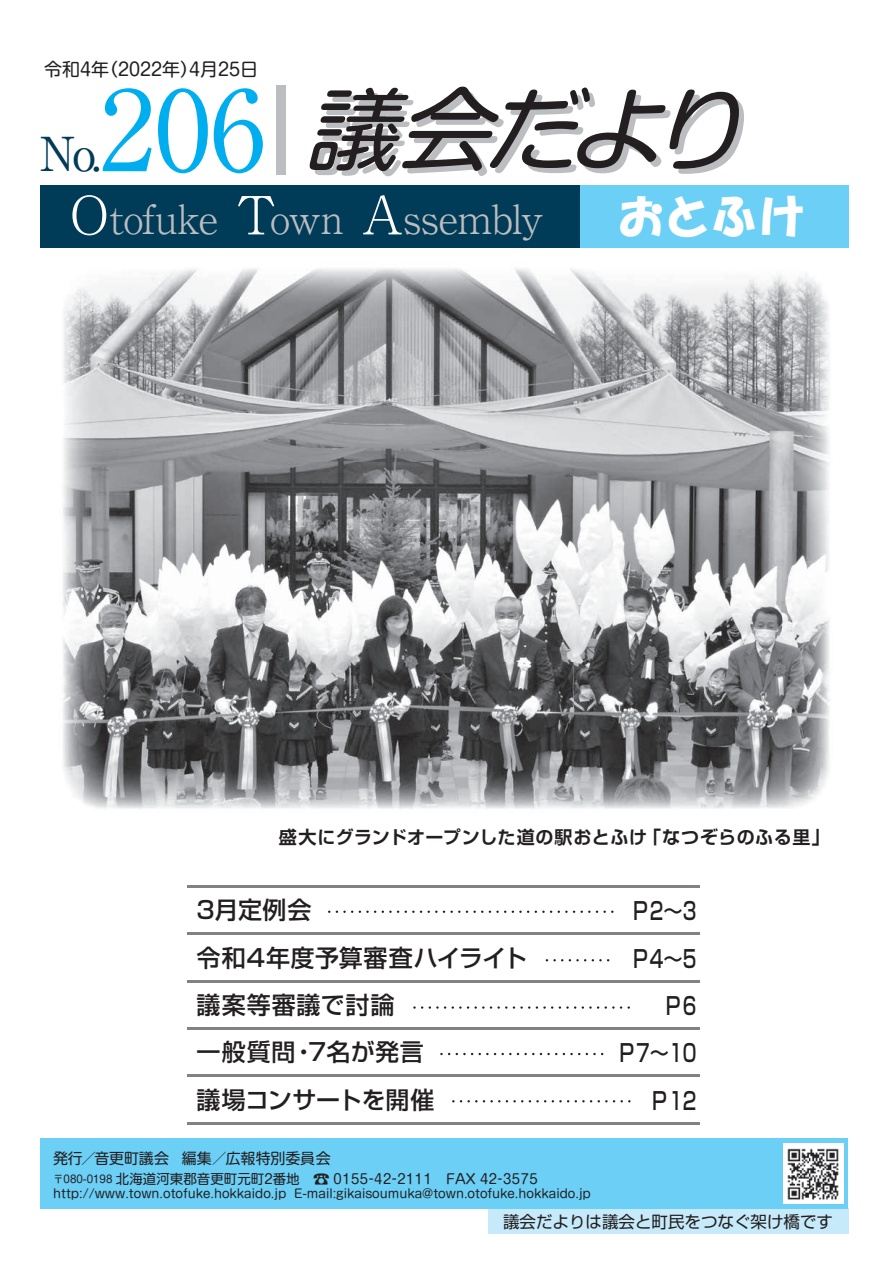
<style>
.page{position:relative;width:893px;height:1263px;background:#fff}
.page>*{position:absolute;margin:0;border:0;box-sizing:border-box;transform-origin:0 0}
.t1{font:110.7px "Ryumin Pro";color:#00aeef}
.t2{font:italic 90px "Shin M Go Pro";color:#231f20}
.t3{font:46.8px "Ryumin Pro";color:#003b57}
.t4{font:46.5px "HGP Soei Kakupoptai";color:#fff}
.t5{font:300 40.2px "Ryumin Pro";letter-spacing:-.025em;color:#bcbdc0}
.t6{font:500 24px/47.4px "Shin Go Pro";letter-spacing:.02em;color:#231f20}
.t7{font:500 24px "Shin Go Pro";letter-spacing:.02em;color:#231f20;scale:.8 1}
.t8{font:500 24px "Shin Go Pro";letter-spacing:.04em;color:#231f20}
.t9{font:700 18px "Shin Go Pro De";letter-spacing:.03em;color:#231f20}
.t10{font:18px "Shin M Go Pro";color:#231f20}
.t11{font:16.5px "Shin Go Pro";color:#231f20}
.t12{font:15px "Shin M Go Pro";letter-spacing:-.02em;color:#231f20}
.t13{font:13.5px "Shin M Go Pro";color:#231f20}
.t14{font:12px "Shin M Go Pro";color:#231f20}
.t15{font:10.5px "Shin M Go Pro";color:#231f20}
.s1{font-size:52.5px;color:#fff}
.s2{font-family:"Koz Go Pro";font-size:16.5px}
</style>
<div class="page">
<div style="left:488px;top:1209px;width:360px;height:25px;background:#c6eafa"></div>
<div style="left:40px;top:185px;width:808px;height:62px;background:#003b57"></div>
<div style="left:580px;top:185px;width:268px;height:62px;background:#6bcff6"></div>
<div style="left:277px;top:85px;width:9px;height:90px;background:#bcbdc0"></div>
<div style="left:41px;top:1138px;width:807px;height:71px;background:#6bcff6"></div>
<div style="left:783px;top:1143px;width:60px;height:61px;background:#fff"></div>
<hr style="left:187px;top:1122px;width:513px;height:2px;background:#808285">
<hr style="left:187px;top:1075px;width:513px;height:2px;background:#808285">
<hr style="left:187px;top:1027px;width:513px;height:3px;background:#808285">
<hr style="left:187px;top:980px;width:513px;height:2px;background:#808285">
<hr style="left:187px;top:933px;width:513px;height:2px;background:#808285">
<hr style="left:187px;top:885px;width:513px;height:2px;background:#808285">
<svg style="left:328px;top:911px;width:285px;height:2px"></svg>
<svg style="left:452px;top:1100px;width:48px;height:2px"></svg>
<svg style="left:506px;top:1100px;width:17px;height:2px"></svg>
<svg style="left:529px;top:1100px;width:17px;height:2px"></svg>
<svg style="left:552px;top:1100px;width:17px;height:2px"></svg>
<svg style="left:575px;top:1100px;width:17px;height:2px"></svg>
<svg style="left:598px;top:1100px;width:33px;height:2px"></svg>
<svg style="left:546px;top:959px;width:17px;height:2px"></svg>
<svg style="left:569px;top:959px;width:17px;height:2px"></svg>
<svg style="left:592px;top:959px;width:17px;height:2px"></svg>
<svg style="left:456px;top:1053px;width:17px;height:2px"></svg>
<svg style="left:479px;top:1053px;width:55px;height:2px"></svg>
<svg style="left:540px;top:1053px;width:17px;height:2px"></svg>
<svg style="left:563px;top:1053px;width:17px;height:2px"></svg>
<svg style="left:586px;top:1053px;width:17px;height:2px"></svg>
<svg style="left:413px;top:1006px;width:217px;height:3px"></svg>
<img style="left:787px;top:1148px;width:52px;height:52px">
<img style="left:63px;top:268px;width:767px;height:541px">
<h3 class="t10" style="left:44px;top:55px;width:215px">令和4 （年 2022年 4）月25日</h3>
<h1 class="t1" style="left:100px;top:43px;width:168px">206</h1>
<h3 class="t3" style="left:40px;top:117px;width:63px">No.</h3>
<h2 class="t2" style="left:304px;top:57px;width:471px">議会だより</h2>
<h3 class="t5" style="left:69px;top:188px;width:476px"><span class="s1">O</span>tofuke <span class="s1">T</span>own <span class="s1">A</span>ssembly</h3>
<h3 class="t4" style="left:619px;top:193px;width:187px">おとふけ</h3>
<h3 class="t9" style="left:279px;top:823px;width:370px">盛大にグランドオープンした道の駅おとふけ</h3>
<h3 class="t9" style="left:643px;top:823px;width:188px">「なつぞらのふる里「</h3>
<h3 class="t6" style="left:197px;top:883px;width:116px">3月定例会</h3>
<h3 class="t6" style="left:197px;top:931px;width:332px">令和4年度予算審査ハイライト</h3>
<h3 class="t8" style="left:197px;top:985px;width:199px">議案等審議で討論</h3>
<h3 class="t6" style="left:308px;top:1026px;width:117px">7名が発言</h3>
<h3 class="t6" style="left:197px;top:1026px;width:239px">一般質問<br>議場コンサートを開催</h3>
<h3 class="t6" style="left:292px;top:1026px;width:25px">・</h3>
<p class="t12" style="left:53px;top:1146px;width:117px">発行／音更町議会</p>
<p class="t13" style="left:116px;top:1168px;width:423px">北海道河東郡音更町元町2番地　<span class="s2">☎</span> 0155-42-2111　FAX 42-3575</p>
<p class="t12" style="left:182px;top:1146px;width:150px">編集／広報特別委員会</p>
<p class="t15" style="left:53px;top:1171px;width:61px">〒080-0198</p>
<p class="t14" style="left:53px;top:1184px;width:235px">http://www.town.otofuke.hokkaido j p.</p>
<p class="t14" style="left:294px;top:1184px;width:298px">E-mail:gikaisoumuka@town.otofuke.hokkaido j p.</p>
<h3 class="t7" style="left:631px;top:891px;width:84px">Ｐ ~2 3</h3>
<h3 class="t7" style="left:631px;top:939px;width:84px">Ｐ ~4 5</h3>
<h3 class="t7" style="left:664px;top:986px;width:43px">Ｐ6</h3>
<h3 class="t7" style="left:617px;top:1033px;width:101px">Ｐ ~7 10</h3>
<h3 class="t7" style="left:650px;top:1081px;width:60px">Ｐ12</h3>
<h3 class="t11" style="left:503px;top:1208px;width:332px">議会だよりは議会と町民をつなぐ架け橋です</h3>
</div>
